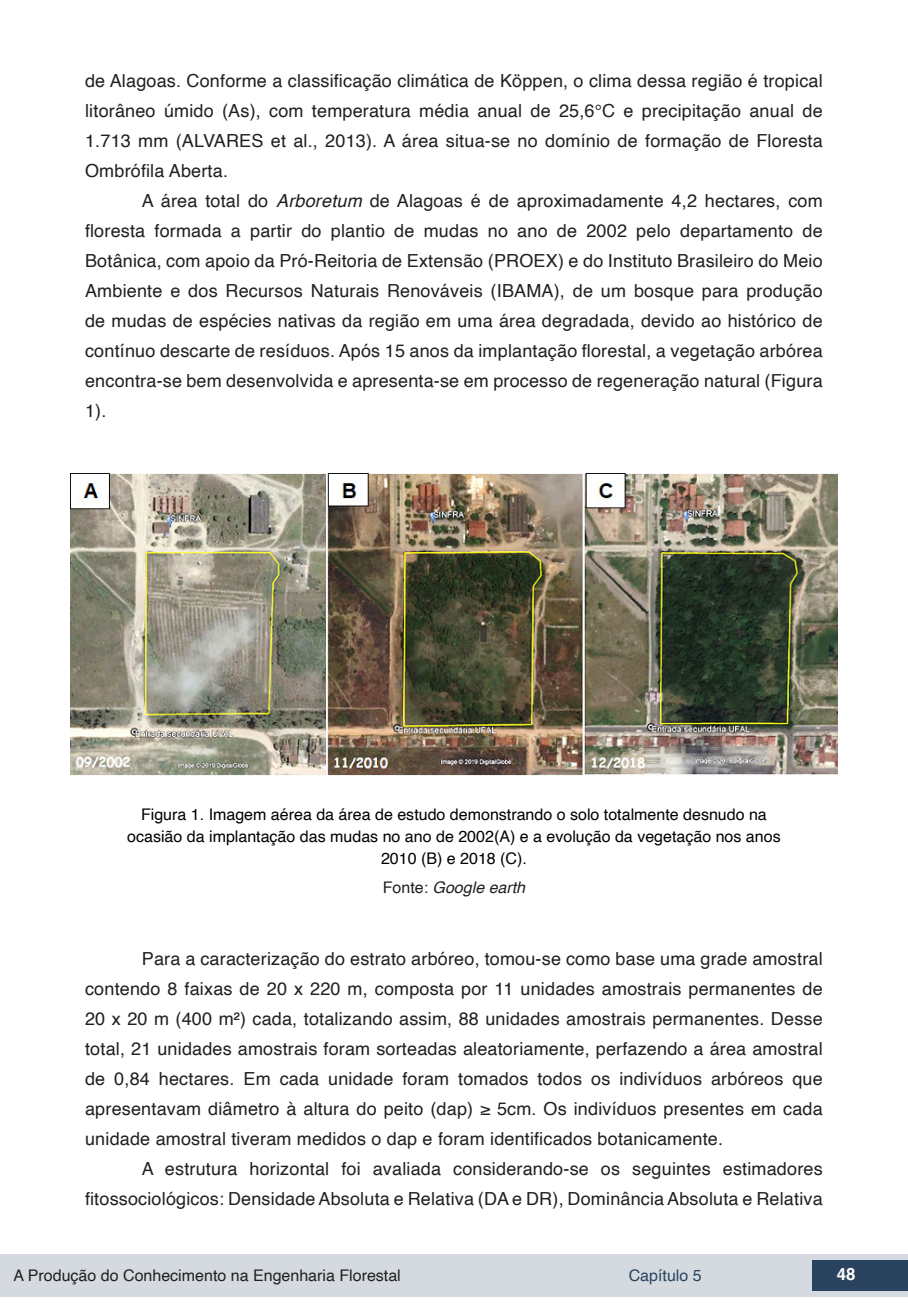
<style>
.page{position:relative;width:908px;height:1304px;background:#fff}
.page>*{position:absolute;margin:0;border:0;box-sizing:border-box;transform-origin:0 0}
.txt{font:18px/30px "Helvetica";letter-spacing:.01em;color:#231f20;text-align:justify}
.t1{font:700 16.8px "Helvetica";color:#fff}
.info_tab_graf_imag{font:16px/22px "Helvetica";color:#000;text-align:center}
.t2{font:16px "Helvetica";color:#231f20}
.fonte_tab_gra_imag{font:italic 16px "Helvetica";color:#231f20}
.t3{font:16px "Helvetica";color:#2a435e}
.s1{font-style:italic}
.s2{font-style:normal}
</style>
<div class="page">
<div style="left:0;top:1254px;width:906px;height:43px;background:#d4dadf"></div>
<div style="left:812px;top:1261px;width:95px;height:30px;background:#2a435e"></div>
<img style="left:71px;top:474px;width:765px;height:301px">
<p class="txt" style="left:85px;top:66px;width:738px">de Alagoas. Conforme a classificação climática de Köppen, o clima dessa região é tropical litorâneo úmido (As), com temperatura média anual de 25,6°C e precipitação anual de 1.713 mm (ALVARES et al., 2013). A área situa-se no domínio de formação de Floresta Ombrófila Aberta.</p>
<p class="txt" style="left:85px;top:186px;width:738px;text-indent:57px">A área total do <span class="s1">Arboretum</span> de Alagoas é de aproximadamente 4,2 hectares, com floresta formada a partir do plantio de mudas no ano de 2002 pelo departamento de Botânica, com apoio da Pró-Reitoria de Extensão (PROEX) e do Instituto Brasileiro do Meio Ambiente e dos Recursos Naturais Renováveis (IBAMA), de um bosque para produção de mudas de espécies nativas da região em uma área degradada, devido ao histórico de contínuo descarte de resíduos. Após 15 anos da implantação florestal, a vegetação arbórea encontra-se bem desenvolvida e apresenta-se em processo de regeneração natural (Figura 1).</p>
<p class="info_tab_graf_imag" style="left:127px;top:804px;width:654px">Figura 1. Imagem aérea da área de estudo demonstrando o solo totalmente desnudo na ocasião da implantação das mudas no ano de 2002(A) e a evolução da vegetação nos anos<br>2010 (B) e 2018 (C).</p>
<p class="fonte_tab_gra_imag" style="left:382px;top:875px;width:144px"><span class="s2">Fonte:</span> Google earth</p>
<p class="txt" style="left:85px;top:944px;width:738px;text-indent:57px">Para a caracterização do estrato arbóreo, tomou-se como base uma grade amostral contendo 8 faixas de 20 x 220 m, composta por 11 unidades amostrais permanentes de 20 x 20 m (400 m²) cada, totalizando assim, 88 unidades amostrais permanentes. Desse total, 21 unidades amostrais foram sorteadas aleatoriamente, perfazendo a área amostral de 0,84 hectares. Em cada unidade foram tomados todos os indivíduos arbóreos que apresentavam diâmetro à altura do peito (dap) ≥ 5cm. Os indivíduos presentes em cada unidade amostral tiveram medidos o dap e foram identificados botanicamente.</p>
<p class="txt" style="left:85px;top:1154px;width:738px;text-align:right">A estrutura horizontal foi avaliada considerando-se os seguintes estimadores fitossociológicos: Densidade Absoluta e Relativa (DA e DR), Dominância Absoluta e Relativa</p>
<p class="t2" style="left:14px;top:1263px;width:388px">A Produção do Conhecimento na Engenharia Florestal</p>
<p class="t3" style="left:628px;top:1263px;width:74px">Capítulo 5</p>
<p class="t1" style="left:836px;top:1261px;width:20px">48</p>
</div>
